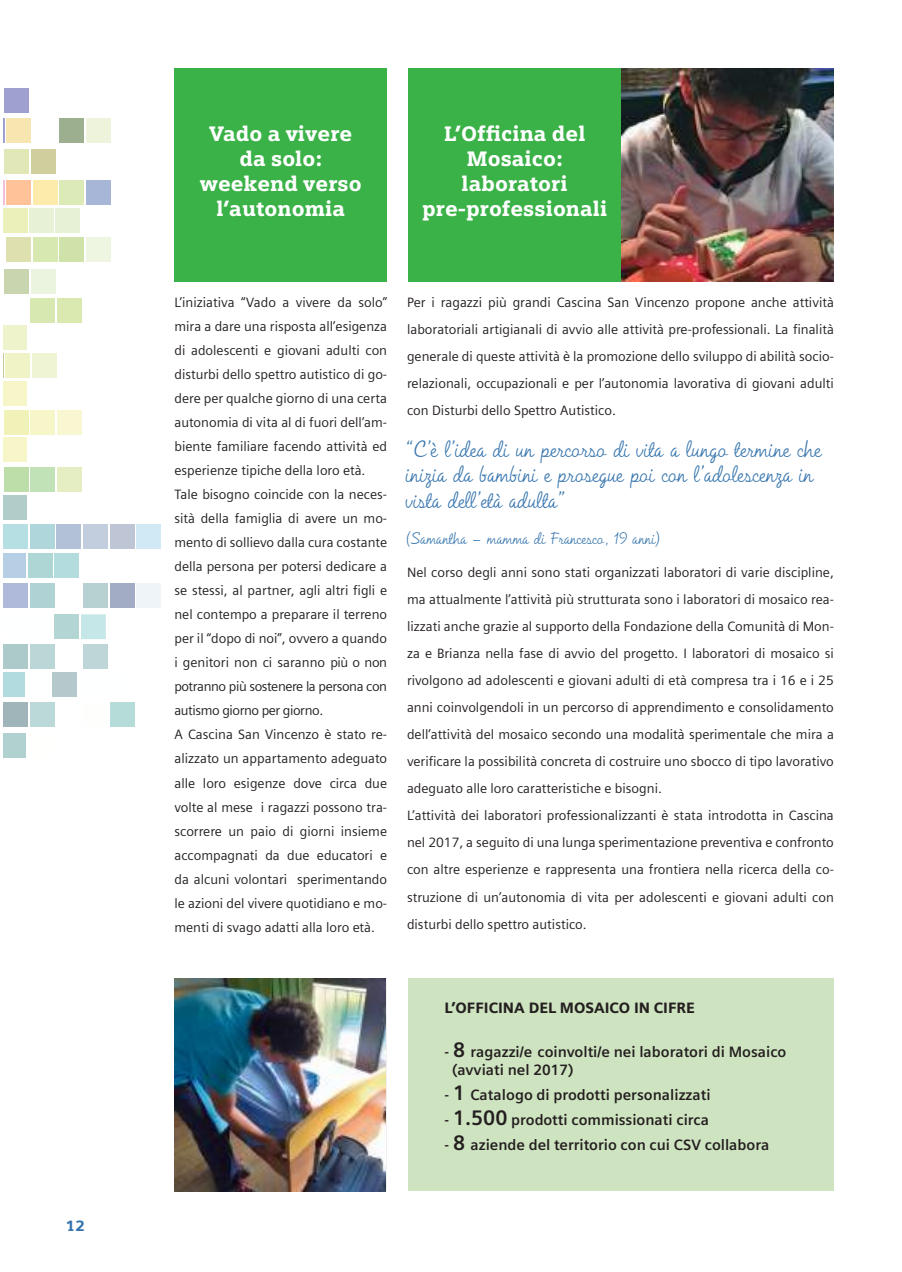
<style>
.page{position:relative;width:902px;height:1272px;background:#fff}
.page>*{position:absolute;margin:0;border:0;box-sizing:border-box;transform-origin:0 0}
.t1{font:21px/25.2px "Vandyke";color:#3574ad}
.t2{font:900 21px/25.2px "Siemens Slab";color:#fff;text-align:center}
.t3{font:700 15px/18px "Siemens Sans";color:#241f1f}
.t4{font:15px "Vandyke";color:#3574ad}
.t5{font:900 15px "Siemens Sans";color:#241f1f}
.t6{font:900 15px "Siemens Slab";color:#3574ad}
.t7{font:13.5px/24px "Siemens Sans";color:#241f1f}
.s1{font-size:21px}
</style>
<div class="page">
<div style="left:3px;top:733px;width:23px;height:25px;background:#b0d1d0"></div>
<div style="left:3px;top:701px;width:25px;height:25px;background:#a0b5ba"></div>
<div style="left:30px;top:701px;width:25px;height:25px;background:#bbd9d8"></div>
<div style="left:110px;top:701px;width:24px;height:25px;background:#b6dcd9"></div>
<div style="left:3px;top:672px;width:21px;height:25px;background:#b2dbdf"></div>
<div style="left:53px;top:672px;width:24px;height:25px;background:#b5c9cd"></div>
<div style="left:3px;top:644px;width:25px;height:25px;background:#adcacb"></div>
<div style="left:30px;top:644px;width:25px;height:25px;background:#bad6d7"></div>
<div style="left:83px;top:644px;width:25px;height:25px;background:#bed6d7"></div>
<div style="left:54px;top:614px;width:25px;height:25px;background:#b3d5d3"></div>
<div style="left:81px;top:614px;width:25px;height:25px;background:#c5e7e7"></div>
<div style="left:3px;top:582px;width:25px;height:25px;background:#afb9da"></div>
<div style="left:30px;top:582px;width:25px;height:25px;background:#afd3d4"></div>
<div style="left:83px;top:582px;width:25px;height:25px;background:#b7d0d1"></div>
<div style="left:110px;top:582px;width:24px;height:25px;background:#a3acc5"></div>
<div style="left:136px;top:582px;width:25px;height:25px;background:#eef4f8"></div>
<div style="left:3px;top:553px;width:23px;height:25px;background:#b7cfe4"></div>
<div style="left:28px;top:553px;width:25px;height:25px;background:#aed6d5"></div>
<div style="left:54px;top:553px;width:25px;height:25px;background:#b3dcde"></div>
<div style="left:3px;top:524px;width:25px;height:24px;background:#b5dfe3"></div>
<div style="left:30px;top:524px;width:25px;height:24px;background:#afd6da"></div>
<div style="left:56px;top:524px;width:25px;height:24px;background:#b2c0d8"></div>
<div style="left:83px;top:524px;width:25px;height:24px;background:#c2cddd"></div>
<div style="left:110px;top:524px;width:24px;height:24px;background:#bec5d5"></div>
<div style="left:136px;top:524px;width:25px;height:24px;background:#d1e8f5"></div>
<div style="left:57px;top:298px;width:24px;height:25px;background:#dae9af"></div>
<div style="left:30px;top:298px;width:25px;height:25px;background:#d7e8b1"></div>
<div style="left:3px;top:325px;width:23px;height:25px;background:#eff3cb"></div>
<div style="left:32px;top:353px;width:25px;height:25px;background:#eff4d4"></div>
<div style="left:5px;top:353px;width:25px;height:25px;background:#eff3c5"></div>
<svg style="left:3px;top:353px;width:1px;height:25px"></svg>
<div style="left:3px;top:381px;width:23px;height:25px;background:#f7f6c9"></div>
<div style="left:57px;top:410px;width:24px;height:25px;background:#f8f7d1"></div>
<div style="left:30px;top:410px;width:25px;height:25px;background:#f7f6c9"></div>
<div style="left:4px;top:410px;width:24px;height:25px;background:#f1f2b7"></div>
<div style="left:3px;top:437px;width:23px;height:25px;background:#f7f6c9"></div>
<div style="left:57px;top:466px;width:24px;height:25px;background:#e4eec2"></div>
<div style="left:30px;top:466px;width:25px;height:25px;background:#c1e1b6"></div>
<div style="left:4px;top:466px;width:24px;height:25px;background:#bddea9"></div>
<div style="left:3px;top:494px;width:23px;height:25px;background:#b1cdca"></div>
<div style="left:4px;top:269px;width:25px;height:24px;background:#c9d5ae"></div>
<div style="left:31px;top:269px;width:25px;height:24px;background:#ebf4df"></div>
<div style="left:6px;top:237px;width:25px;height:25px;background:#dee0af"></div>
<div style="left:33px;top:237px;width:25px;height:25px;background:#d7e8b1"></div>
<div style="left:59px;top:237px;width:25px;height:25px;background:#cee2a9"></div>
<div style="left:86px;top:237px;width:25px;height:25px;background:#eef5e0"></div>
<div style="left:3px;top:208px;width:24px;height:24px;background:#ebf0bb"></div>
<div style="left:29px;top:208px;width:25px;height:24px;background:#e7f1d5"></div>
<div style="left:55px;top:208px;width:25px;height:24px;background:#e7f1d5"></div>
<hr style="left:3px;top:180px;width:2px;height:24px;background:#f2bed8">
<div style="left:6px;top:180px;width:25px;height:24px;background:#ffc299"></div>
<div style="left:33px;top:180px;width:25px;height:24px;background:#fcebaa"></div>
<div style="left:59px;top:180px;width:25px;height:24px;background:#dbeab7"></div>
<div style="left:86px;top:180px;width:25px;height:24px;background:#a7b6d7"></div>
<div style="left:4px;top:150px;width:25px;height:24px;background:#e1e7b6"></div>
<div style="left:31px;top:150px;width:25px;height:24px;background:#d0ce9d"></div>
<hr style="left:3px;top:118px;width:2px;height:25px;background:#9fa0d0">
<div style="left:6px;top:118px;width:25px;height:25px;background:#f8e6b1"></div>
<div style="left:59px;top:118px;width:25px;height:25px;background:#9cb090"></div>
<div style="left:86px;top:118px;width:25px;height:25px;background:#edf4db"></div>
<div style="left:4px;top:89px;width:25px;height:24px;background:#9fa0d0"></div>
<div style="left:174px;top:68px;width:213px;height:213px;background:#3ab247"></div>
<div style="left:408px;top:68px;width:213px;height:213px;background:#3ab247"></div>
<img style="left:621px;top:68px;width:212px;height:213px">
<div style="left:408px;top:978px;width:425px;height:213px;background:#cee4c1"></div>
<img style="left:174px;top:978px;width:211px;height:213px">
<p class="t6" style="left:66px;top:1217px;width:20px">12</p>
<h1 class="t2" style="left:200px;top:121px;width:163px">Vado a vivere da solo: weekend verso l’autonomia</h1>
<h1 class="t2" style="left:422px;top:121px;width:187px">L’Officina del<br>Mosaico: laboratori pre-professionali</h1>
<p class="t7" style="left:174px;top:290px;width:214px">L’iniziativa “Vado a vivere da solo” mira a dare una risposta all’esigenza di adolescenti e giovani adulti con disturbi dello spettro autistico di go&shy;dere per qualche giorno di una certa autonomia di vita al di fuori dell’am&shy;biente familiare facendo attività ed esperienze tipiche della loro età.<br>Tale bisogno coincide con la neces&shy;sità della famiglia di avere un mo&shy;mento di sollievo dalla cura costante della persona per potersi dedicare a se stessi, al partner, agli altri figli e nel contempo a preparare il terreno per il “dopo di noi”, ovvero a quando i genitori non ci saranno più o non potranno più sostenere la persona con autismo giorno per giorno.<br>A Cascina San Vincenzo è stato re&shy;alizzato un appartamento adeguato alle loro esigenze dove circa due volte al mese i ragazzi possono tra&shy;scorrere un paio di giorni insieme accompagnati da due educatori e da alcuni volontari sperimentando le azioni del vivere quotidiano e mo&shy;menti di svago adatti alla loro età.</p>
<p class="t7" style="left:407px;top:289px;width:428px;line-height:27px;text-align:justify">Per i ragazzi più grandi Cascina San Vincenzo propone anche attività laboratoriali artigianali di avvio alle attività pre-professionali. La finalità generale di queste attività è la promozione dello sviluppo di abilità socio&shy;relazionali, occupazionali e per l’autonomia lavorativa di giovani adulti con Disturbi dello Spettro Autistico.</p>
<h1 class="t1" style="left:406px;top:436px;width:417px">“C’è l’idea di un percorso di vita a lungo termine che inizia da bambini e prosegue poi con l’adolescenza in vista dell’età adulta”</h1>
<p class="t4" style="left:406px;top:527px;width:255px">(Samantha - mamma di Francesco, 19 anni)</p>
<p class="t7" style="left:407px;top:559px;width:428px;line-height:27px">Nel corso degli anni sono stati organizzati laboratori di varie discipline, ma attualmente l’attività più strutturata sono i laboratori di mosaico rea&shy;lizzati anche grazie al supporto della Fondazione della Comunità di Mon&shy;za e Brianza nella fase di avvio del progetto. I laboratori di mosaico si rivolgono ad adolescenti e giovani adulti di età compresa tra i 16 e i 25 anni coinvolgendoli in un percorso di apprendimento e consolidamento dell’attività del mosaico secondo una modalità sperimentale che mira a verificare la possibilità concreta di costruire uno sbocco di tipo lavorativo adeguato alle loro caratteristiche e bisogni.<br>L’attività dei laboratori professionalizzanti è stata introdotta in Cascina nel 2017, a seguito di una lunga sperimentazione preventiva e confronto con altre esperienze e rappresenta una frontiera nella ricerca della co&shy;struzione di un’autonomia di vita per adolescenti e giovani adulti con disturbi dello spettro autistico.</p>
<p class="t5" style="left:444px;top:999px;width:252px">L’OFFICINA DEL MOSAICO IN CIFRE</p>
<p class="t3" style="left:452px;top:1042px;width:336px;text-indent:-8px">- <span class="s1">8</span> ragazzi/e coinvolti/e nei laboratori di Mosaico (avviati nel 2017)</p>
<p class="t3" style="left:444px;top:1085px;width:267px">- <span class="s1">1</span> Catalogo di prodotti personalizzati</p>
<p class="t3" style="left:444px;top:1110px;width:266px">- <span class="s1">1.500</span> prodotti commissionati circa</p>
<p class="t3" style="left:444px;top:1136px;width:326px">- <span class="s1">8</span> aziende del territorio con cui CSV collabora</p>
</div>
